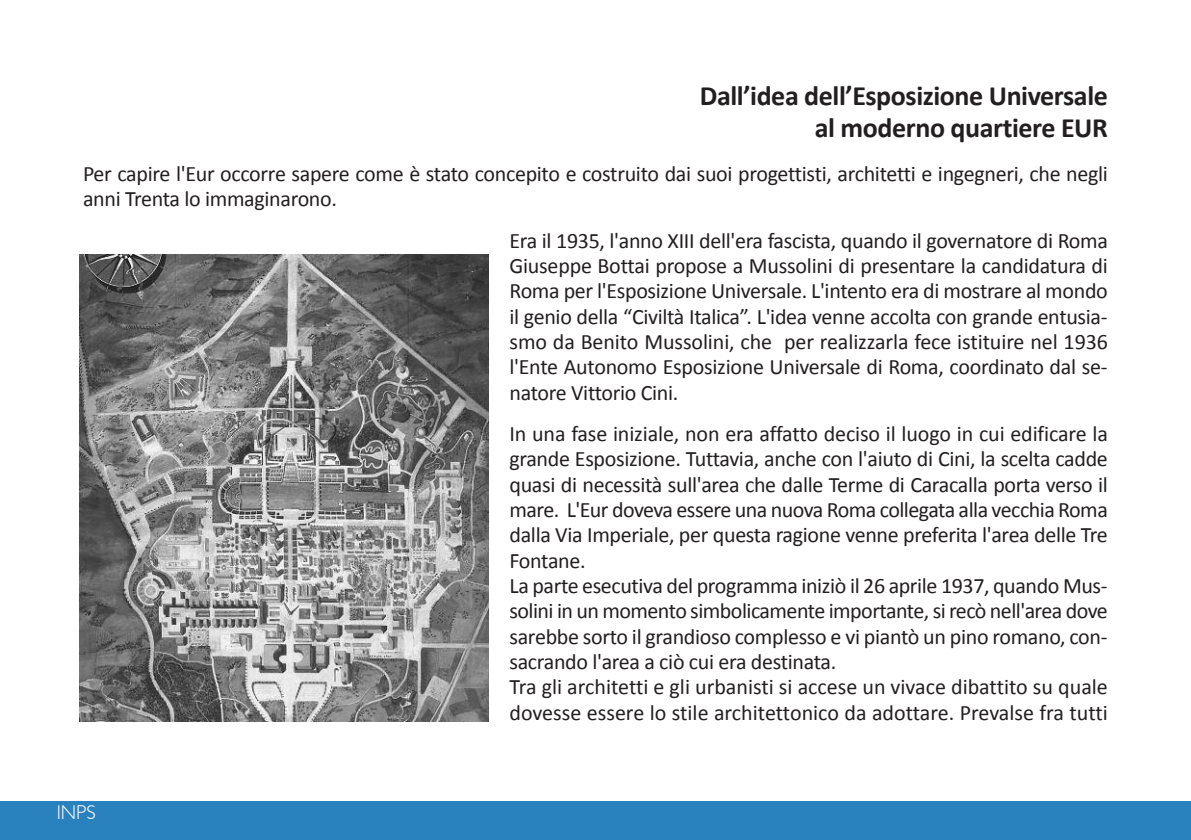
<style>
.page{position:relative;width:1191px;height:840px;background:#fff}
.page>*{position:absolute;margin:0;border:0;box-sizing:border-box;transform-origin:0 0}
.t1{font:700 28px/32.2px "Calibri";letter-spacing:-.015em;color:#231f20;text-align:right}
.t2{font:22px/25.2px "Calibri";letter-spacing:-.015em;color:#231f20}
.t3{font:300 20px "Gill Sans";color:#fff}
</style>
<div class="page">
<div style="left:0;top:800px;width:1191px;height:39px;background:#2981be"></div>
<img style="left:79px;top:254px;width:409px;height:467px">
<p class="t1" style="left:700px;top:79px;width:409px">Dall’idea dell’Esposizione Universale al moderno quartiere EUR</p>
<p class="t2" style="left:83px;top:161px;width:1026px">Per capire l'Eur occorre sapere come è stato concepito e costruito dai suoi progettisti, architetti e ingegneri, che negli anni Trenta lo immaginarono.</p>
<p class="t2" style="left:509px;top:227px;width:600px;text-align:justify">Era il 1935, l'anno XIII dell'era fascista, quando il governatore di Roma Giuseppe Bottai propose a Mussolini di presentare la candidatura di Roma per l'Esposizione Universale. L'intento era di mostrare al mondo il genio della “Civiltà Italica”. L'idea venne accolta con grande entusia&shy;smo da Benito Mussolini, che per realizzarla fece istituire nel 1936 l'Ente Autonomo Esposizione Universale di Roma, coordinato dal se&shy;natore Vittorio Cini.</p>
<p class="t2" style="left:509px;top:420px;width:600px">In una fase iniziale, non era affatto deciso il luogo in cui edificare la grande Esposizione. Tuttavia, anche con l'aiuto di Cini, la scelta cadde quasi di necessità sull'area che dalle Terme di Caracalla porta verso il mare. L'Eur doveva essere una nuova Roma collegata alla vecchia Roma dalla Via Imperiale, per questa ragione venne preferita l'area delle Tre Fontane.<br>La parte esecutiva del programma iniziò il 26 aprile 1937, quando Mus&shy;solini in un momento simbolicamente importante, si recò nell'area dove sarebbe sorto il grandioso complesso e vi piantò un pino romano, con&shy;sacrando l'area a ciò cui era destinata.<br>Tra gli architetti e gli urbanisti si accese un vivace dibattito su quale dovesse essere lo stile architettonico da adottare. Prevalse fra tutti</p>
<p class="t3" style="left:57px;top:801px;width:41px">INPS</p>
</div>
